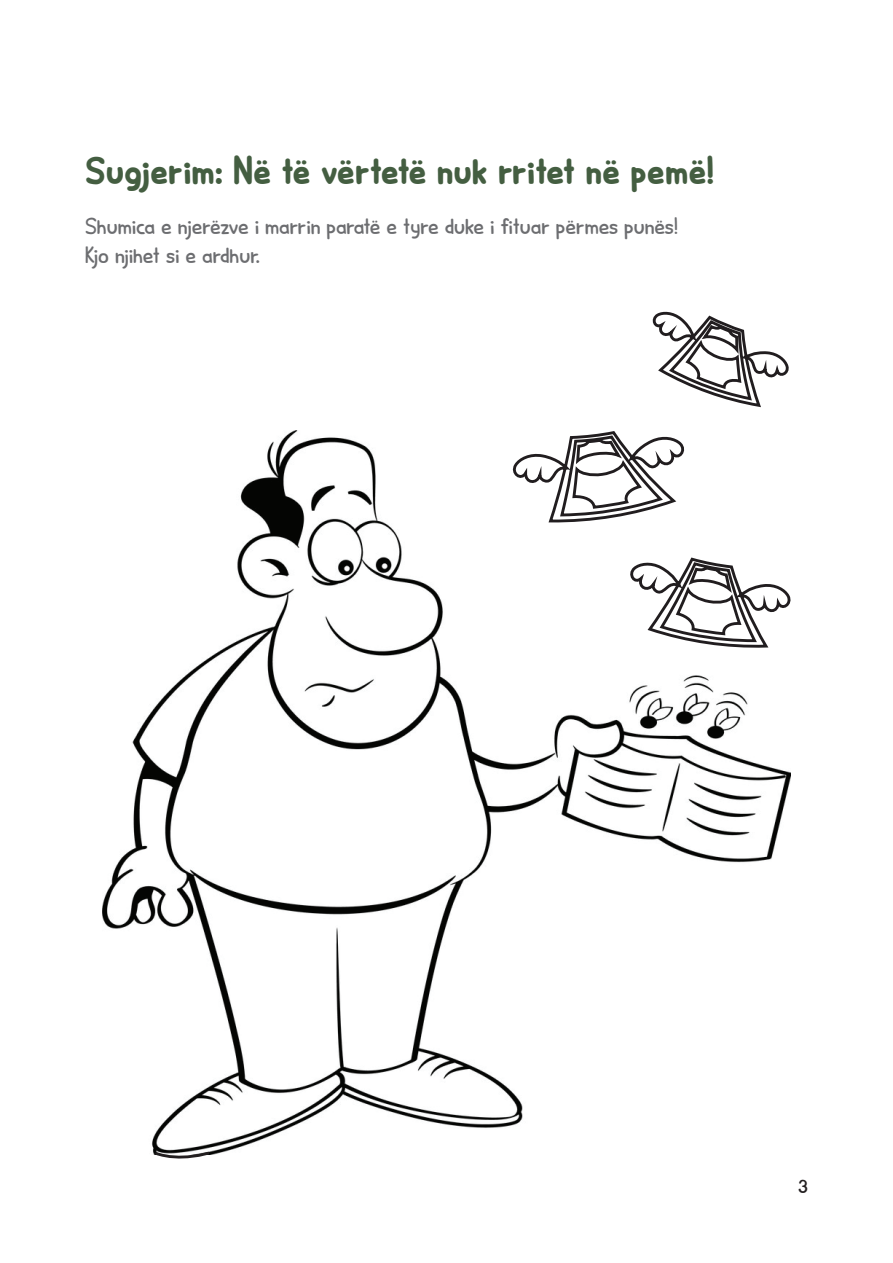
<style>
.page{position:relative;width:893px;height:1263px;background:#fff}
.page>*{position:absolute;margin:0;border:0;box-sizing:border-box;transform-origin:0 0}
.t1{font:700 40.5px "Minou";color:#445e41}
.t2{font:24px/28.8px "Minou";color:#6c6d70}
.t3{font:21px "Minou";color:#231f20}
</style>
<div class="page">
<img style="left:102px;top:430px;width:688px;height:724px">
<svg style="left:152px;top:1149px;width:60px;height:10px"></svg>
<svg style="left:624px;top:554px;width:167px;height:95px"></svg>
<svg style="left:507px;top:311px;width:283px;height:213px"></svg>
<h1 class="t1" style="left:85px;top:145px;width:631px">Sugjerim: Në të vërtetë nuk rritet në pemë!</h1>
<p class="t2" style="left:85px;top:211px;width:594px">Shumica e njerëzve i marrin paratë e tyre duke i fituar përmes punës!<br>Kjo njihet si e ardhur.</p>
<p class="t3" style="left:798px;top:1173px;width:11px">3</p>
</div>
